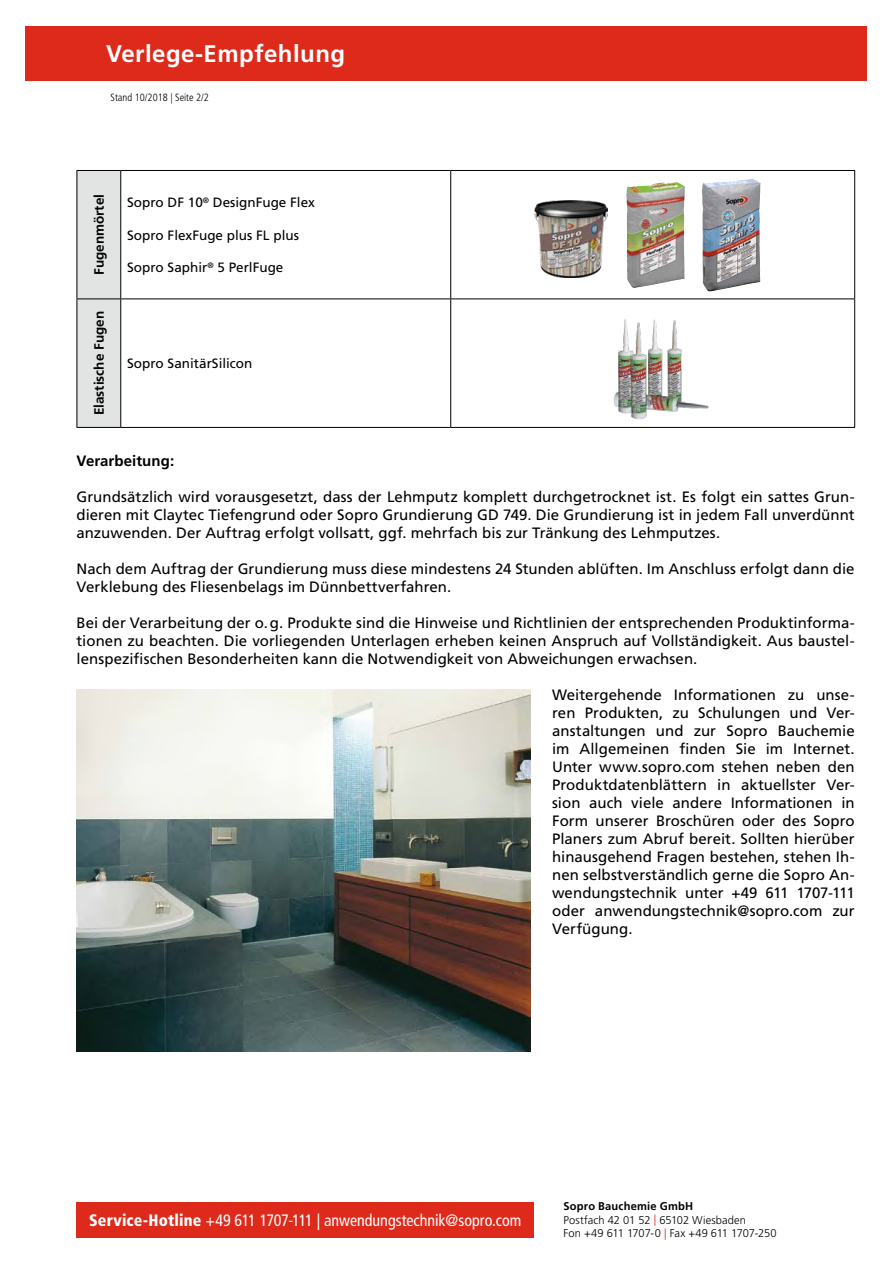
<style>
.page{position:relative;width:893px;height:1263px;background:#fff}
.page>*{position:absolute;margin:0;border:0;box-sizing:border-box;transform-origin:0 0}
.t1{font:700 24px "Frutiger LT";letter-spacing:.02em;color:#fff}
.t2{font:condensed 16.5px "Frutiger LT";color:#fff}
.t3{font:15px/18px "Frutiger LT";letter-spacing:.005em;color:#000;text-align:justify}
.t4{font:700 15px "Frutiger LT";letter-spacing:.005em;color:#000}
.t5{font:13.5px "Frutiger LT";color:#000}
.t6{font:700 13.5px "Frutiger LT";color:#000}
.t7{font:300 11.25px/13.5px "Frutiger LT";color:#000}
.t8{font:300 condensed 10.5px "Frutiger LT";color:#000}
.s1{font-weight:900}
.s2{font-weight:700}
.s3{color:#dd2a1b}
</style>
<div class="page">
<div style="left:77px;top:1202px;width:457px;height:36px;background:#dd2a1b"></div>
<div style="left:26px;top:26px;width:841px;height:55px;background:#dd2a1b"></div>
<div style="left:78px;top:171px;width:42px;height:256px;background:#e2e3e3"></div>
<hr style="left:77px;top:170px;width:44px;height:1px;background:#000">
<hr style="left:77px;top:171px;width:1px;height:127px;background:#000">
<hr style="left:121px;top:170px;width:330px;height:1px;background:#000">
<hr style="left:120px;top:171px;width:1px;height:127px;background:#000">
<hr style="left:451px;top:170px;width:404px;height:1px;background:#000">
<hr style="left:450px;top:171px;width:1px;height:127px;background:#000">
<hr style="left:854px;top:171px;width:1px;height:127px;background:#000">
<hr style="left:77px;top:298px;width:44px;height:1px;background:#000">
<hr style="left:77px;top:299px;width:1px;height:128px;background:#000">
<hr style="left:121px;top:298px;width:330px;height:1px;background:#000">
<hr style="left:120px;top:299px;width:1px;height:128px;background:#000">
<hr style="left:451px;top:298px;width:404px;height:1px;background:#000">
<hr style="left:450px;top:299px;width:1px;height:128px;background:#000">
<hr style="left:854px;top:299px;width:1px;height:128px;background:#000">
<hr style="left:77px;top:427px;width:44px;height:1px;background:#000">
<hr style="left:121px;top:427px;width:330px;height:1px;background:#000">
<hr style="left:451px;top:427px;width:404px;height:1px;background:#000">
<img style="left:534px;top:200px;width:73px;height:77px">
<img style="left:626px;top:182px;width:59px;height:106px">
<img style="left:648px;top:319px;width:15px;height:72px">
<img style="left:667px;top:320px;width:14px;height:71px">
<img style="left:613px;top:391px;width:96px;height:24px">
<img style="left:618px;top:319px;width:13px;height:96px">
<img style="left:631px;top:322px;width:15px;height:97px">
<img style="left:702px;top:179px;width:58px;height:112px">
<img style="left:77px;top:690px;width:454px;height:361px">
<h1 class="t1" style="left:106px;top:39px;width:240px">Verlege-Empfehlung</h1>
<p class="t8" style="left:111px;top:92px;width:100px">Stand 10/2018 | Seite 2/2</p>
<p class="t6" style="left:91px;top:275px;width:83px;rotate:-90deg">Fugenmörtel</p>
<p class="t5" style="left:127px;top:195px;width:189px">Sopro DF 10<sup>®</sup> DesignFuge Flex</p>
<p class="t5" style="left:127px;top:227px;width:173px">Sopro FlexFuge plus FL plus</p>
<p class="t5" style="left:127px;top:259px;width:158px">Sopro Saphir<sup>®</sup> 5 PerlFuge</p>
<p class="t6" style="left:91px;top:415px;width:106px;rotate:-90deg">Elastische Fugen</p>
<p class="t5" style="left:127px;top:356px;width:127px">Sopro SanitärSilicon</p>
<p class="t4" style="left:77px;top:452px;width:99px">Verarbeitung:</p>
<p class="t3" style="left:77px;top:488px;width:780px">Grundsätzlich wird vorausgesetzt, dass der Lehmputz komplett durchgetrocknet ist. Es folgt ein sattes Grun&shy;dieren mit Claytec Tiefengrund oder Sopro Grundierung GD 749. Die Grundierung ist in jedem Fall unverdünnt anzuwenden. Der Auftrag erfolgt vollsatt, ggf. mehrfach bis zur Tränkung des Lehmputzes.</p>
<p class="t3" style="left:77px;top:560px;width:780px">Nach dem Auftrag der Grundierung muss diese mindestens 24 Stunden ablüften. Im Anschluss erfolgt dann die<br>Verklebung des Fliesenbelags im Dünnbettverfahren.</p>
<p class="t3" style="left:77px;top:614px;width:780px">Bei der Verarbeitung der o.g. Produkte sind die Hinweise und Richtlinien der entsprechenden Produktinforma&shy;tionen zu beachten. Die vorliegenden Unterlagen erheben keinen Anspruch auf Vollständigkeit. Aus baustel&shy;lenspezifischen Besonderheiten kann die Notwendigkeit von Abweichungen erwachsen.</p>
<p class="t3" style="left:552px;top:686px;width:304px">Weitergehende Informationen zu unse&shy;ren Produkten, zu Schulungen und Ver&shy;anstaltungen und zur Sopro Bauchemie im Allgemeinen finden Sie im Internet.<br>Unter www.sopro.com stehen neben den Produktdatenblättern in aktuellster Ver&shy;sion auch viele andere Informationen in Form unserer Broschüren oder des Sopro Planers zum Abruf bereit. Sollten hierüber hinausgehend Fragen bestehen, stehen Ih&shy;nen selbstverständlich gerne die Sopro An&shy;wendungstechnik unter +49 611 1707-111 oder anwendungstechnik@sopro.com zur Verfügung.</p>
<p class="t2" style="left:89px;top:1210px;width:434px"><span class="s1">Service-Hotline</span> +49 611 1707-111 | anwendungstechnik@sopro.com</p>
<p class="t7" style="left:563px;top:1200px;width:215px"><span class="s2">Sopro Bauchemie GmbH<br></span>Postfach 42 01 52 <span class="s3">|</span> 65102 Wiesbaden<br>Fon +49 611 1707-0 <span class="s3">|</span> Fax +49 611 1707-250</p>
</div>
